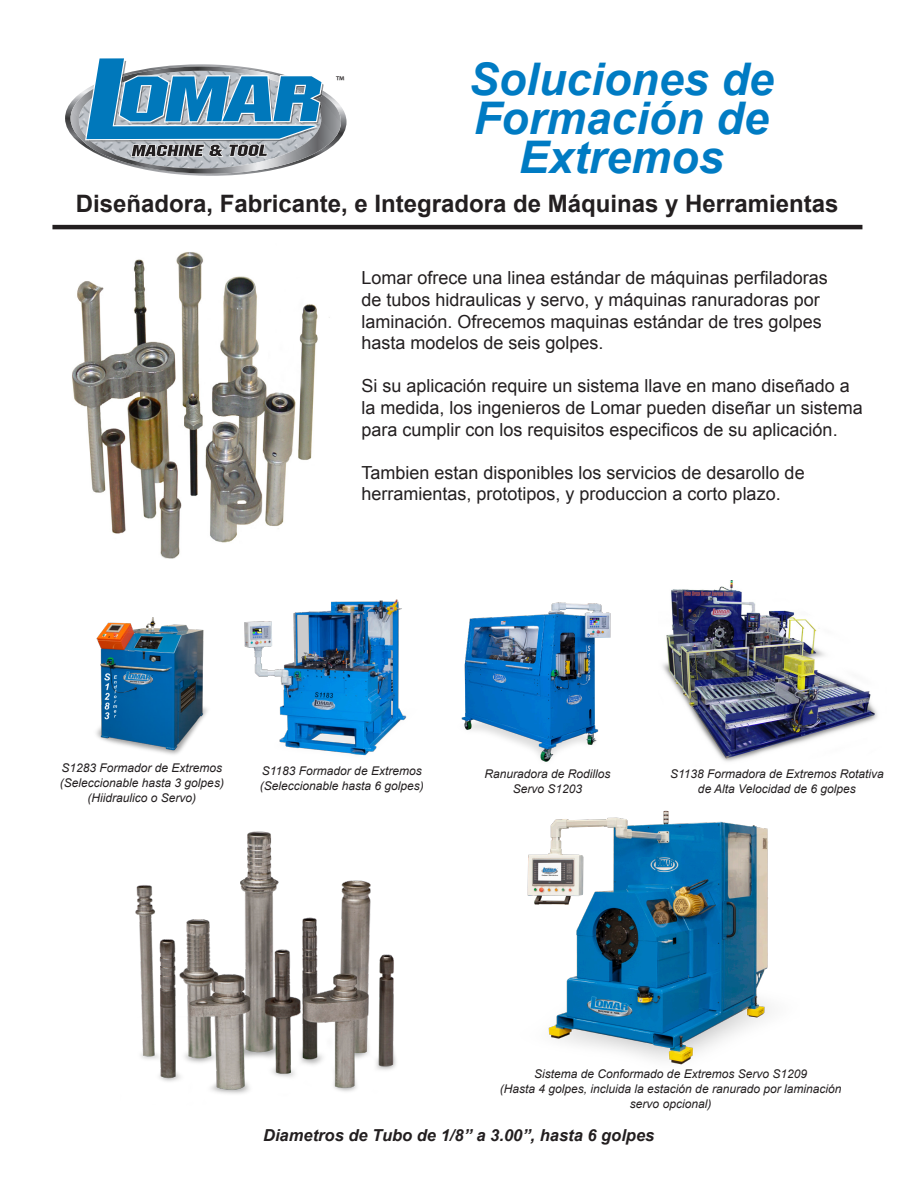
<style>
.page{position:relative;width:918px;height:1188px;background:#fff}
.page>*{position:absolute;margin:0;border:0;box-sizing:border-box;transform-origin:0 0}
.t1{font:italic 700 45px/39px "Arial";color:#007bc3;text-align:center}
.Body{font:700 24px "Arial";color:#231f20}
.t2{font:18px/21.6px "Arial";color:#231f20}
.t3{font:italic 700 16.5px "Arial";color:#231f20}
.t4{font:14.25px "Myriad Pro";color:#231f20;scale:.96 1}
.t5{font:italic 12px/15px "Arial";color:#231f20;text-align:center}
</style>
<div class="page">
<img style="left:662px;top:580px;width:216px;height:182px">
<img style="left:244px;top:599px;width:163px;height:157px">
<img style="left:72px;top:252px;width:258px;height:307px">
<hr style="left:52px;top:225px;width:810px;height:4px;background:#231f20">
<svg style="left:65px;top:58px;width:282px;height:118px"></svg>
<img style="left:135px;top:831px;width:261px;height:263px">
<img style="left:96px;top:617px;width:112px;height:138px">
<img style="left:527px;top:810px;width:243px;height:255px">
<img style="left:461px;top:602px;width:150px;height:160px">
<p class="t4" style="left:336px;top:73px;width:10px">™</p>
<p class="t1" style="left:469px;top:61px;width:307px">Soluciones de<br>Formación de<br>Extremos</p>
<p class="Body" style="left:76px;top:188px;width:764px">Diseñadora, Fabricante, e Integradora de Máquinas y Herramientas</p>
<p class="t2" style="left:362px;top:267px;width:468px">Lomar ofrece una linea estándar de máquinas perfiladoras de tubos hidraulicas y servo, y máquinas ranuradoras por laminación. Ofrecemos maquinas estándar de tres golpes hasta modelos de seis golpes.</p>
<p class="t2" style="left:362px;top:375px;width:503px">Si su aplicación require un sistema llave en mano diseñado a la medida, los ingenieros de Lomar pueden diseñar un sistema para cumplir con los requisitos especificos de su aplicación.</p>
<p class="t2" style="left:362px;top:462px;width:445px">Tambien estan disponibles los servicios de desarollo de herramientas, prototipos, y produccion a corto plazo.</p>
<p class="t5" style="left:60px;top:761px;width:166px">S1283 Formador de Extremos (Seleccionable hasta 3 golpes) (Hiidraulico o Servo)</p>
<p class="t5" style="left:260px;top:764px;width:166px;text-align:left">S1183 Formador de Extremos (Seleccionable hasta 6 golpes)</p>
<p class="t5" style="left:484px;top:767px;width:128px">Ranuradora de Rodillos<br>Servo S1203</p>
<p class="t5" style="left:670px;top:767px;width:215px">S1138 Formadora de Extremos Rotativa de Alta Velocidad de 6 golpes</p>
<p class="t5" style="left:534px;top:1066px;width:274px">Sistema de Conformado de Extremos Servo S1209</p>
<p class="t5" style="left:500px;top:1081px;width:343px">(Hasta 4 golpes, incluida la estación de ranurado por laminación servo opcional)</p>
<p class="t3" style="left:263px;top:1124px;width:393px">Diametros de Tubo de 1/8” a 3.00”, hasta 6 golpes</p>
</div>
